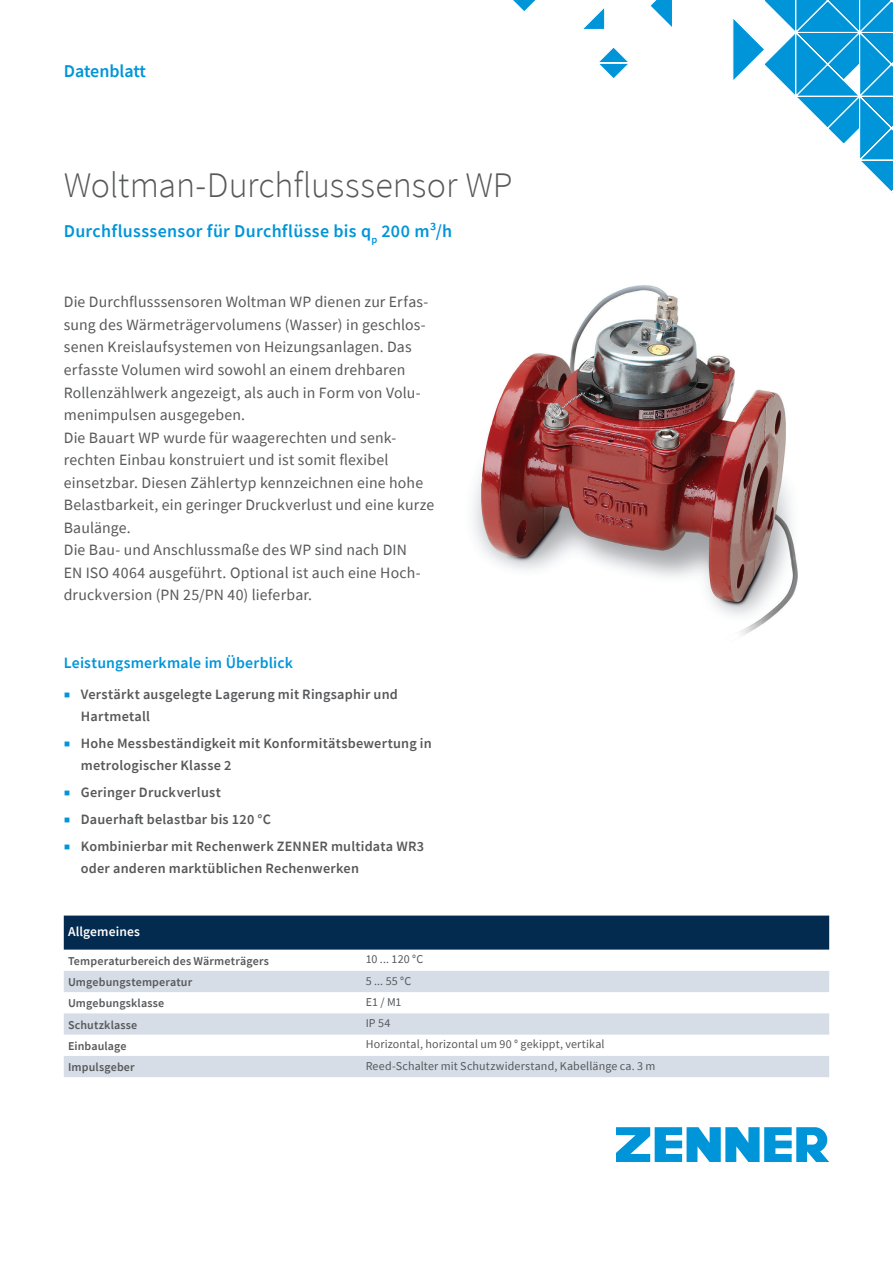
<style>
.page{position:relative;width:893px;height:1263px;background:#fff}
.page>*{position:absolute;margin:0;border:0;box-sizing:border-box;transform-origin:0 0}
.t1{font:300 36px "Source Sans Pro";letter-spacing:-.005em;color:#57585a}
.t2{font:600 18px "Source Sans Pro";letter-spacing:.015em;color:#0095d9}
.t3{font:15.75px/22.5px "Source Sans Pro";letter-spacing:.01em;color:#57585a}
.t4{font:600 15.75px "Source Sans Pro";letter-spacing:.01em;color:#0095d9}
.t5{font:600 14.25px/22.5px "Source Sans Pro";letter-spacing:.015em;color:#57585a}
.t6{font:600 13.5px "Source Sans Pro";letter-spacing:.01em;color:#fff}
.t7{font:12px "Source Sans Pro";letter-spacing:.01em;color:#57585a}
.t8{font:600 12px "Source Sans Pro";letter-spacing:.015em;color:#57585a}
.s1{font-size:6px;color:#0095d9}
</style>
<div class="page">
<svg style="left:512px;top:0;width:381px;height:193px"></svg>
<svg style="left:616px;top:1127px;width:213px;height:35px"></svg>
<img style="left:472px;top:285px;width:326px;height:351px">
<div style="left:64px;top:915px;width:765px;height:34px;background:#022b4f"></div>
<svg style="left:64px;top:971px;width:765px;height:106px;fill:#d6dde7"></svg>
<p class="t2" style="left:64px;top:59px;width:84px">Datenblatt</p>
<h1 class="t1" style="left:64px;top:163px;width:450px">Woltman-Durchflusssensor WP</h1>
<p class="t2" style="left:64px;top:219px;width:390px">Durchflusssensor für Durchflüsse bis q<sub>p</sub> 200 m³/h</p>
<p class="t3" style="left:64px;top:291px;width:372px">Die Durchflusssensoren Woltman WP dienen zur Erfas&shy;sung des Wärmeträgervolumens (Wasser) in geschlos&shy;senen Kreislaufsystemen von Heizungsanlagen. Das erfasste Volumen wird sowohl an einem drehbaren Rollenzählwerk angezeigt, als auch in Form von Volu&shy;menimpulsen ausgegeben.<br>Die Bauart WP wurde für waagerechten und senk&shy;rechten Einbau konstruiert und ist somit flexibel einsetzbar. Diesen Zählertyp kennzeichnen eine hohe Belastbarkeit, ein geringer Druckverlust und eine kurze Baulänge.<br>Die Bau- und Anschlussmaße des WP sind nach DIN<br>EN ISO 4064 ausgeführt. Optional ist auch eine Hoch&shy;druckversion (PN 25/PN 40) lieferbar.</p>
<p class="t4" style="left:64px;top:652px;width:231px">Leistungsmerkmale im Überblick</p>
<p class="t5" style="left:81px;top:682px;width:319px;text-indent:-16px"><span class="s1">■</span> Verstärkt ausgelegte Lagerung mit Ringsaphir und<br>Hartmetall</p>
<p class="t5" style="left:81px;top:732px;width:352px;text-indent:-16px"><span class="s1">■</span> Hohe Messbeständigkeit mit Konformitätsbewertung in metrologischer Klasse 2</p>
<p class="t5" style="left:65px;top:781px;width:158px"><span class="s1">■</span> Geringer Druckverlust</p>
<p class="t5" style="left:65px;top:808px;width:208px"><span class="s1">■</span> Dauerhaft belastbar bis 120 °C</p>
<p class="t5" style="left:81px;top:834px;width:345px;text-indent:-16px"><span class="s1">■</span> Kombinierbar mit Rechenwerk ZENNER multidata WR3 oder anderen marktüblichen Rechenwerken</p>
<p class="t6" style="left:68px;top:923px;width:73px">Allgemeines</p>
<p class="t8" style="left:68px;top:953px;width:202px">Temperaturbereich des Wärmeträgers</p>
<p class="t7" style="left:366px;top:951px;width:59px">10 ... 120 °C</p>
<p class="t8" style="left:68px;top:974px;width:126px">Umgebungstemperatur</p>
<p class="t7" style="left:366px;top:973px;width:47px">5 ... 55 °C</p>
<p class="t8" style="left:68px;top:995px;width:98px">Umgebungsklasse</p>
<p class="t7" style="left:366px;top:994px;width:37px">E1 / M1</p>
<p class="t8" style="left:68px;top:1017px;width:71px">Schutzklasse</p>
<p class="t7" style="left:366px;top:1015px;width:26px">IP 54</p>
<p class="t8" style="left:68px;top:1038px;width:60px">Einbaulage</p>
<p class="t7" style="left:366px;top:1037px;width:240px">Horizontal, horizontal um 90 ° gekippt, vertikal</p>
<p class="t8" style="left:68px;top:1059px;width:68px">Impulsgeber</p>
<p class="t7" style="left:366px;top:1058px;width:291px">Reed-Schalter mit Schutzwiderstand, Kabellänge ca. 3 m</p>
</div>
